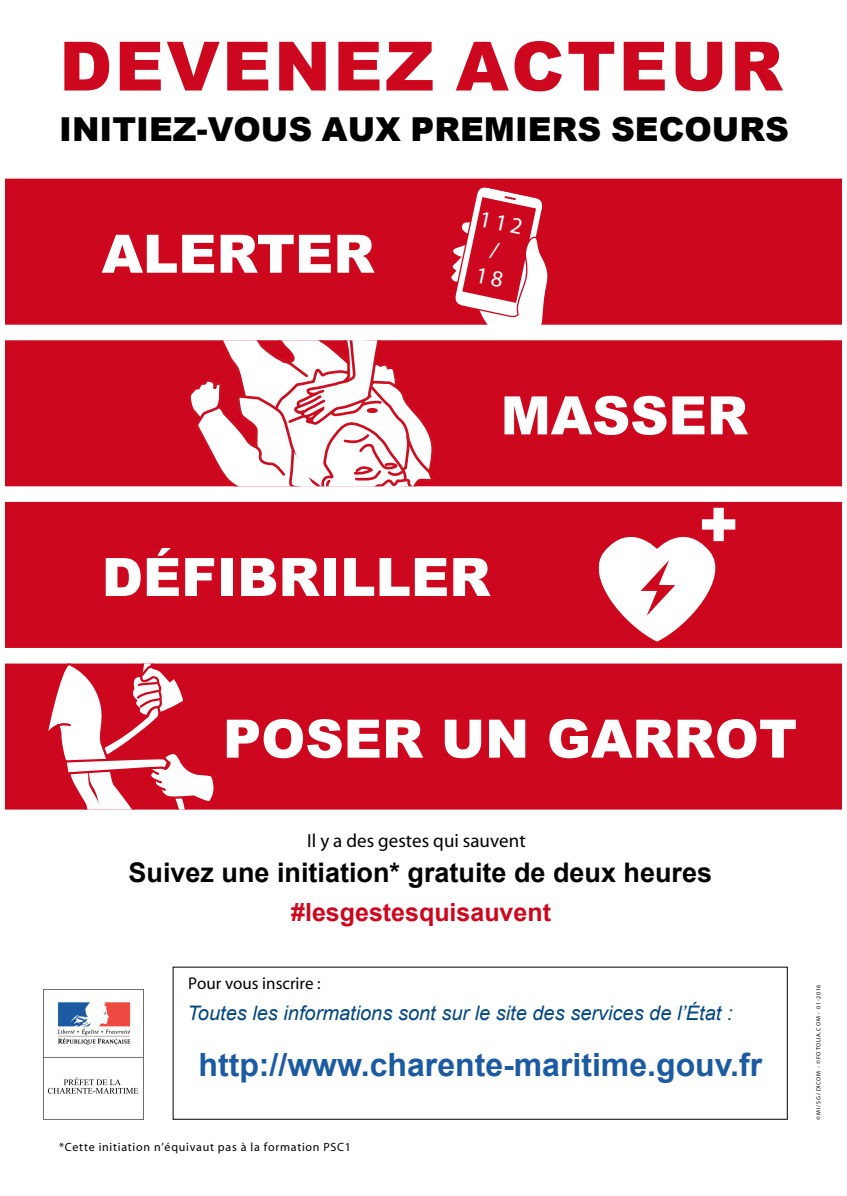
<style>
.page{position:relative;width:847px;height:1196px;background:#fff}
.page>*{position:absolute;margin:0;border:0;box-sizing:border-box;transform-origin:0 0}
.t1{font:900 68px "Arial";letter-spacing:.04em;color:#cd071e}
.t2{font:900 53px "Arial";color:#fff}
.t3{font:900 33px "Arial";color:#000}
.t4{font:700 32px "Arial";color:#1c5ba2}
.t5{font:700 27px "Arial";color:#000}
.t6{font:700 25px "Arial";color:#cd071e}
.t7{font:700 23.2px/27.8px "Futura";color:#fff;text-align:center}
.t8{font:italic 20px "Arial";color:#00467f}
.t9{font:700 19px "Futura";color:#000}
.t10{font:700 17px "Futura";color:#000}
.t11{font:12px "Futura";letter-spacing:.06em;color:#000}
.t12{font:6px "Futura";letter-spacing:.125em;color:#000}
.s1{font-family:"Rockwell"}
</style>
<div class="page">
<div style="left:2px;top:179px;width:842px;height:146px;background:#cd071e"></div>
<div style="left:2px;top:502px;width:842px;height:146px;background:#cd071e"></div>
<div style="left:2px;top:663px;width:842px;height:146px;background:#cd071e"></div>
<div style="left:2px;top:340px;width:842px;height:146px;background:#cd071e"></div>
<svg style="left:599px;top:508px;width:136px;height:133px"></svg>
<svg style="left:450px;top:187px;width:100px;height:138px"></svg>
<svg style="left:188px;top:340px;width:246px;height:146px"></svg>
<svg style="left:45px;top:663px;width:171px;height:146px"></svg>
<img style="left:44px;top:989px;width:100px;height:130px">
<div style="left:0;top:0;width:847px;height:1196px;border:5px solid #fff"></div>
<h1 class="t1" style="left:59px;top:17px;width:725px">DEVENEZ ACTEUR</h1>
<h3 class="t3" style="left:59px;top:105px;width:731px">INITIEZ-VOUS AUX PREMIERS SECOURS</h3>
<h2 class="t2" style="left:102px;top:215px;width:274px">ALERTER</h2>
<p class="t7" style="left:482px;top:206px;width:45px;rotate:12deg">112 /<br>18</p>
<h2 class="t2" style="left:501px;top:377px;width:249px">MASSER</h2>
<h2 class="t2" style="left:102px;top:538px;width:390px">DÉFIBRILLER</h2>
<h2 class="t2" style="left:223px;top:700px;width:576px">POSER UN GARROT</h2>
<p class="t9" style="left:307px;top:831px;width:220px">Il y a des gestes qui sauvent</p>
<h3 class="t5" style="left:128px;top:854px;width:585px">Suivez une initiation* gratuite de deux heures</h3>
<p class="t6" style="left:291px;top:895px;width:261px">#lesgestesquisauvent</p>
<p class="t10" style="left:188px;top:974px;width:134px">Pour vous inscrire :</p>
<p class="t8" style="left:188px;top:1000px;width:547px">Toutes les informations sont sur le site des services de l’État :</p>
<h3 class="t4" style="left:198px;top:1043px;width:565px">http://www.charente-maritime.gouv.fr</h3>
<p class="t11" style="left:59px;top:1141px;width:293px">*Cette initiation n’équivaut pas à la formation PSC1</p>
<p class="t12" style="left:815px;top:1013px;width:31px;rotate:-90deg">- 01 2- 016</p>
<p class="t12" style="left:815px;top:1068px;width:53px;rotate:-90deg">- <span class="s1">©</span> OF OT AI L C. O M</p>
<p class="t12" style="left:815px;top:1119px;width:50px;rotate:-90deg">©M /I GS /D CI OM</p>
</div>
